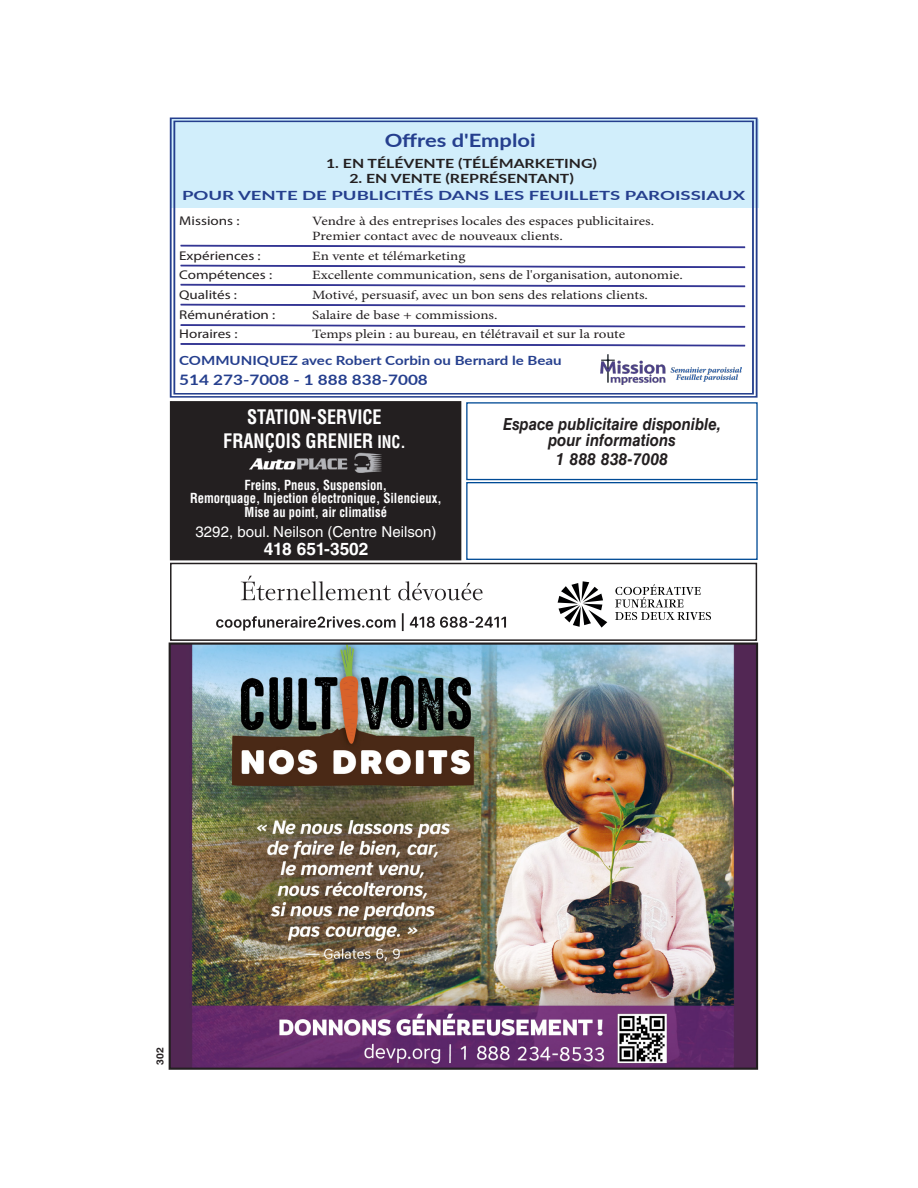
<style>
.page{position:relative;width:918px;height:1188px;background:#fff}
.page>*{position:absolute;margin:0;border:0;box-sizing:border-box;transform-origin:0 0}
.t1{font:700 condensed 19.5px/23.1px "Helvetica LT Std";color:#fff;text-align:center;scale:.93 1}
.t2{font:700 18.45px "Lato";color:#253f8e;scale:1.19 1}
.t3{font:700 17.25px "Helvetica LT Std";color:#fff}
.t4{font:italic 700 16.65px/16.6px "Helvetica LT Std";color:#231f20;text-align:center;scale:.9 1}
.t5{font:italic 700 16.65px "Helvetica LT Std";color:#231f20;scale:.96 1}
.t6{font:15px "Helvetica LT Std";color:#fff}
.t7{font:700 14.4px "Lato";color:#253f8e;scale:1.19 1}
.t8{font:700 condensed 13.5px/13.5px "Helvetica LT Std";color:#fff;text-align:center;scale:.93 1}
.t9{font:12.75px/15.1px "Minion Pro";color:#231f20;scale:1.19 1}
.t10{font:700 12.75px/24.9px "Lato";color:#253f8e;scale:1.46 1}
.t11{font:12.75px "Myriad Pro";color:#231f20;scale:1.19 1}
.t12{font:700 12.75px "Lato";color:#231f20;scale:1.25 1}
.t13{font:700 9.75px "Helvetica LT Std";color:#231f20;scale:1.05 1}
.s1{font-family:"Myriad Pro";font-weight:400;color:#231f20}
.s2{font-family:"Lato";font-weight:700;color:#253f8e}
.s3{font-size:17.1px}
</style>
<div class="page">
<div style="left:170px;top:644px;width:587px;height:425px;background:#522754"></div>
<img style="left:192px;top:646px;width:542px;height:421px">
<div style="left:169px;top:643px;width:589px;height:427px;border:2px solid #231f20"></div>
<div style="left:466px;top:482px;width:292px;height:78px;border:1px solid #004b96"></div>
<div style="left:466px;top:402px;width:292px;height:78px;border:1px solid #004b96"></div>
<div style="left:171px;top:402px;width:290px;height:158px;background:#231f20"></div>
<div style="left:170px;top:401px;width:291px;height:159px;border:1px solid #231f20"></div>
<img style="left:249px;top:452px;width:133px;height:21px">
<svg style="left:615px;top:584px;width:96px;height:36px"></svg>
<svg style="left:558px;top:581px;width:49px;height:47px"></svg>
<svg style="left:241px;top:576px;width:242px;height:24px"></svg>
<svg style="left:216px;top:613px;width:290px;height:18px"></svg>
<div style="left:170px;top:563px;width:587px;height:78px;border:2px solid #231f20"></div>
<svg style="left:169px;top:117px;width:589px;height:281px"></svg>
<div style="left:174px;top:121px;width:580px;height:274px;border:2px solid #253f8e"></div>
<svg style="left:180px;top:304px;width:565px;height:3px"></svg>
<svg style="left:180px;top:284px;width:565px;height:3px"></svg>
<svg style="left:180px;top:265px;width:565px;height:3px"></svg>
<svg style="left:180px;top:245px;width:565px;height:3px"></svg>
<svg style="left:180px;top:324px;width:565px;height:4px"></svg>
<svg style="left:180px;top:343px;width:565px;height:3px"></svg>
<img style="left:601px;top:354px;width:141px;height:31px">
<p class="t2" style="left:385px;top:127px;width:128px">Offres d'Emploi</p>
<p class="t12" style="left:326px;top:154px;width:218px">1. EN TÉLÉVENTE (TÉLÉMARKETING)</p>
<p class="t12" style="left:349px;top:169px;width:181px">2. EN VENTE (REPRÉSENTANT)</p>
<p class="t10" style="left:179px;top:183px;width:389px">POUR VENTE DE PUBLICITÉS DANS LES FEUILLETS PAROISSIAUX<br><span class="s1">Missions :</span></p>
<p class="t9" style="left:312px;top:214px;width:289px">Vendre à des entreprises locales des espaces publicitaires.<br>Premier contact avec de nouveaux clients.</p>
<p class="t11" style="left:179px;top:248px;width:70px">Expériences :</p>
<p class="t9" style="left:312px;top:249px;width:130px">En vente et télémarketing</p>
<p class="t11" style="left:179px;top:267px;width:80px">Compétences :</p>
<p class="t9" style="left:312px;top:268px;width:313px">Excellente communication, sens de l'organisation, autonomie.</p>
<p class="t11" style="left:179px;top:287px;width:50px">Qualités :</p>
<p class="t9" style="left:312px;top:288px;width:284px">Motivé, persuasif, avec un bon sens des relations clients.</p>
<p class="t11" style="left:179px;top:306px;width:82px">Rémunération :</p>
<p class="t9" style="left:312px;top:307px;width:157px">Salaire de base + commissions.</p>
<p class="t11" style="left:179px;top:326px;width:51px">Horaires :</p>
<p class="t9" style="left:179px;top:321px;width:376px;line-height:27.2px;text-indent:133px">Temps plein : au bureau, en télétravail et sur la route<br><span class="s2">COMMUNIQUEZ avec Robert Corbin ou Bernard le Beau</span></p>
<p class="t7" style="left:179px;top:369px;width:210px">514 273-7008 - 1 888 838-7008</p>
<p class="t1" style="left:223px;top:406px;width:198px">STATION-SERVICE<br>FRANÇOIS GRENIER <span class="s3">INC.</span></p>
<p class="t8" style="left:190px;top:478px;width:272px">Freins, Pneus, Suspension,<br>Remorquage, Injection électronique, Silencieux,<br>Mise au point, air climatisé</p>
<p class="t6" style="left:196px;top:523px;width:243px">3292, boul. Neilson (Centre Neilson)</p>
<p class="t3" style="left:264px;top:538px;width:106px">418 651-3502</p>
<p class="t4" style="left:503px;top:415px;width:244px">Espace publicitaire disponible, pour informations</p>
<p class="t5" style="left:556px;top:449px;width:118px">1 888 838-7008</p>
<p class="t13" style="left:154px;top:1065px;width:18px;rotate:-90deg">302</p>
</div>
